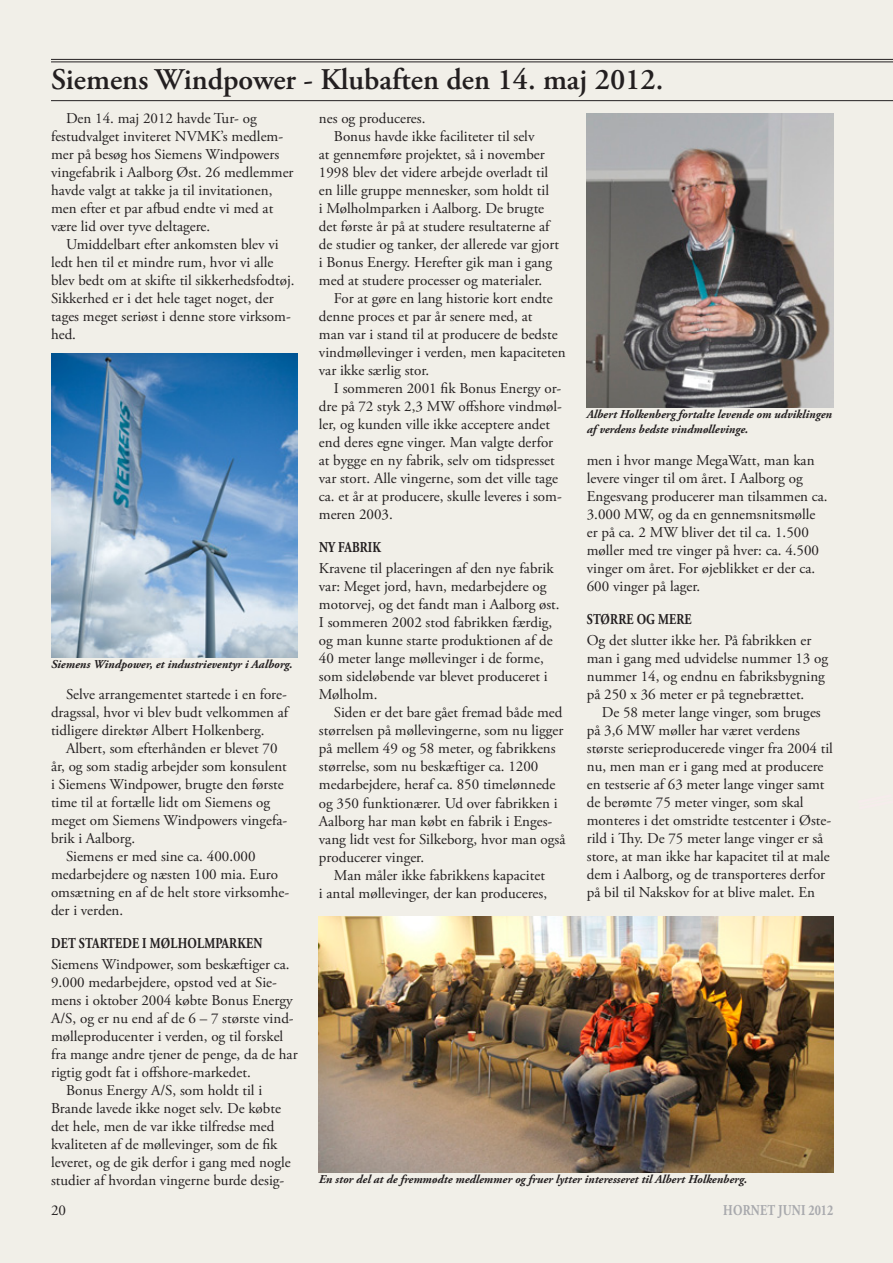
<style>
.page{position:relative;width:893px;height:1263px;background:#f1efe8}
.page>*{position:absolute;margin:0;border:0;box-sizing:border-box;transform-origin:0 0}
.t1{font:600 30px "Adobe Garamond Pro";color:#231f20}
.t2{font:15px/18px "Adobe Garamond Pro";color:#231f20}
.t3{font:700 15px "Adobe Garamond Pro";letter-spacing:.015em;color:#231f20;scale:.8 1}
.t4{font:700 15px "Adobe Garamond Pro";letter-spacing:.015em;color:#a8a9ad;scale:.8 1}
.t5{font:italic 700 12px/15px "Adobe Garamond Pro";color:#231f20}
</style>
<div class="page">
<svg style="left:855px;top:792px;width:38px;height:19px"></svg>
<hr style="left:51px;top:59px;width:842px;height:1px;background:#231f20">
<hr style="left:51px;top:62px;width:842px;height:1px;background:#231f20">
<hr style="left:51px;top:100px;width:842px;height:1px;background:#231f20">
<img style="left:51px;top:354px;width:247px;height:303px">
<img style="left:319px;top:916px;width:514px;height:256px">
<img style="left:587px;top:113px;width:246px;height:294px">
<h1 class="t1" style="left:51px;top:62px;width:614px">Siemens Windpower - Klubaften den 14. maj 2012.</h1>
<p class="t2" style="left:51px;top:109px;width:244px;text-indent:15px">Den 14. maj 2012 havde Tur- og festudvalget inviteret NVMK’s medlem&shy;mer på besøg hos Siemens Windpowers vingefabrik i Aalborg Øst. 26 medlemmer havde valgt at takke ja til invitationen, men efter et par afbud endte vi med at være lid over tyve deltagere.</p>
<p class="t2" style="left:51px;top:235px;width:245px;text-indent:15px">Umiddelbart efter ankomsten blev vi ledt hen til et mindre rum, hvor vi alle blev bedt om at skifte til sikkerhedsfodtøj.<br>Sikkerhed er i det hele taget noget, der tages meget seriøst i denne store virksom&shy;hed.</p>
<p class="t2" style="left:319px;top:110px;width:108px">nes og produceres.</p>
<p class="t2" style="left:334px;top:128px;width:202px">Bonus havde ikke faciliteter til selv</p>
<p class="t2" style="left:319px;top:146px;width:227px">at gennemføre projektet, så i november</p>
<p class="t2" style="left:319px;top:164px;width:231px">1998 blev det videre arbejde overladt til</p>
<p class="t2" style="left:319px;top:182px;width:232px">en lille gruppe mennesker, som holdt til</p>
<p class="t2" style="left:319px;top:200px;width:227px">i Mølholmparken i Aalborg. De brugte</p>
<p class="t2" style="left:319px;top:218px;width:232px">det første år på at studere resultaterne af</p>
<p class="t2" style="left:319px;top:236px;width:242px">de studier og tanker, der allerede var gjort</p>
<p class="t2" style="left:319px;top:254px;width:235px">i Bonus Energy. Herefter gik man i gang</p>
<p class="t2" style="left:319px;top:272px;width:225px">med at studere processer og materialer.</p>
<p class="t2" style="left:334px;top:290px;width:220px">For at gøre en lang historie kort endte</p>
<p class="t2" style="left:319px;top:308px;width:215px">denne proces et par år senere med, at</p>
<p class="t2" style="left:319px;top:326px;width:240px">man var i stand til at producere de bedste</p>
<p class="t2" style="left:319px;top:344px;width:248px">vindmøllevinger i verden, men kapaciteten</p>
<p class="t2" style="left:319px;top:362px;width:112px">var ikke særlig stor.</p>
<p class="t2" style="left:334px;top:380px;width:229px">I sommeren 2001 fik Bonus Energy or-</p>
<p class="t2" style="left:319px;top:398px;width:245px">dre på 72 styk 2,3 MW offshore vindmøl-</p>
<p class="t2" style="left:319px;top:416px;width:233px">ler, og kunden ville ikke acceptere andet</p>
<p class="t2" style="left:319px;top:434px;width:236px">end deres egne vinger. Man valgte derfor</p>
<p class="t2" style="left:319px;top:452px;width:237px">at bygge en ny fabrik, selv om tidspresset</p>
<p class="t2" style="left:319px;top:470px;width:241px">var stort. Alle vingerne, som det ville tage</p>
<p class="t2" style="left:319px;top:488px;width:244px">ca. et år at producere, skulle leveres i som-</p>
<p class="t2" style="left:319px;top:506px;width:75px">meren 2003.</p>
<p class="t3" style="left:319px;top:539px;width:76px">NY FABRIK</p>
<p class="t2" style="left:319px;top:560px;width:242px">Kravene til placeringen af den nye fabrik var: Meget jord, havn, medarbejdere og motorvej, og det fandt man i Aalborg øst.<br>I sommeren 2002 stod fabrikken færdig, og man kunne starte produktionen af de 40 meter lange møllevinger i de forme, som sideløbende var blevet produceret i Mølholm.</p>
<p class="t2" style="left:319px;top:704px;width:248px;text-indent:15px">Siden er det bare gået fremad både med størrelsen på møllevingerne, som nu ligger på mellem 49 og 58 meter, og fabrikkens størrelse, som nu beskæftiger ca. 1200 medarbejdere, heraf ca. 850 timelønnede og 350 funktionærer. Ud over fabrikken i Aalborg har man købt en fabrik i Enges&shy;vang lidt vest for Silkeborg, hvor man også producerer vinger.</p>
<p class="t2" style="left:319px;top:866px;width:230px;text-align:right">Man måler ikke fabrikkens kapacitet<br>i antal møllevinger, der kan produceres,</p>
<p class="t5" style="left:587px;top:407px;width:247px">Albert Holkenberg fortalte levende om udviklingen af verdens bedste vindmøllevinge.</p>
<p class="t2" style="left:587px;top:452px;width:242px">men i hvor mange MegaWatt, man kan levere vinger til om året. I Aalborg og Engesvang producerer man tilsammen ca.<br>3.000 MW, og da en gennemsnitsmølle er på ca. 2 MW bliver det til ca. 1.500 møller med tre vinger på hver: ca. 4.500 vinger om året. For øjeblikket er der ca.<br>600 vinger på lager.</p>
<p class="t3" style="left:587px;top:610px;width:40px">STØRRE</p>
<p class="t3" style="left:637px;top:610px;width:52px">OG MERE</p>
<p class="t2" style="left:587px;top:632px;width:243px">Og det slutter ikke her. På fabrikken er man i gang med udvidelse nummer 13 og nummer 14, og endnu en fabriksbygning på 250 x 36 meter er på tegnebrættet.</p>
<p class="t2" style="left:587px;top:704px;width:248px;text-indent:15px">De 58 meter lange vinger, som bruges på 3,6 MW møller har været verdens største serieproducerede vinger fra 2004 til nu, men man er i gang med at producere en testserie af 63 meter lange vinger samt de berømte 75 meter vinger, som skal monteres i det omstridte testcenter i Øste&shy;rild i Thy. De 75 meter lange vinger er så store, at man ikke har kapacitet til at male dem i Aalborg, og de transporteres derfor på bil til Nakskov for at blive malet. En</p>
<p class="t5" style="left:51px;top:657px;width:243px">Siemens Windpower, et industrieventyr i Aalborg.</p>
<p class="t2" style="left:51px;top:686px;width:239px;text-align:justify;text-indent:15px">Selve arrangementet startede i en fore&shy;dragssal, hvor vi blev budt velkommen af tidligere direktør Albert Holkenberg.</p>
<p class="t2" style="left:66px;top:740px;width:213px">Albert, som efterhånden er blevet 70</p>
<p class="t2" style="left:51px;top:758px;width:237px">år, og som stadig arbejder som konsulent</p>
<p class="t2" style="left:51px;top:776px;width:234px">i Siemens Windpower, brugte den første</p>
<p class="t2" style="left:51px;top:794px;width:221px">time til at fortælle lidt om Siemens og</p>
<p class="t2" style="left:51px;top:812px;width:238px">meget om Siemens Windpowers vingefa-</p>
<p class="t2" style="left:51px;top:830px;width:86px">brik i Aalborg.</p>
<p class="t2" style="left:66px;top:848px;width:191px">Siemens er med sine ca. 400.000</p>
<p class="t2" style="left:51px;top:866px;width:228px">medarbejdere og næsten 100 mia. Euro</p>
<p class="t2" style="left:51px;top:884px;width:240px">omsætning en af de helt store virksomhe-</p>
<p class="t2" style="left:51px;top:902px;width:74px">der i verden.</p>
<p class="t3" style="left:51px;top:934px;width:12px">DET</p>
<p class="t3" style="left:79px;top:934px;width:19px">STARTE</p>
<p class="t3" style="left:122px;top:934px;width:136px">DE I MØLHOLMPARKEN</p>
<p class="t2" style="left:51px;top:956px;width:240px">Siemens Windpower, som beskæftiger ca.</p>
<p class="t2" style="left:51px;top:974px;width:227px">9.000 medarbejdere, opstod ved at Sie-</p>
<p class="t2" style="left:51px;top:992px;width:243px">mens i oktober 2004 købte Bonus Energy</p>
<p class="t2" style="left:51px;top:1010px;width:244px">A/S, og er nu end af de 6 – 7 største vind-</p>
<p class="t2" style="left:51px;top:1028px;width:234px">mølleproducenter i verden, og til forskel</p>
<p class="t2" style="left:51px;top:1046px;width:248px">fra mange andre tjener de penge, da de har</p>
<p class="t2" style="left:51px;top:1064px;width:201px">rigtig godt fat i offshore-markedet.</p>
<p class="t2" style="left:66px;top:1082px;width:198px">Bonus Energy A/S, som holdt til i</p>
<p class="t2" style="left:51px;top:1100px;width:231px">Brande lavede ikke noget selv. De købte</p>
<p class="t2" style="left:51px;top:1118px;width:225px">det hele, men de var ikke tilfredse med</p>
<p class="t2" style="left:51px;top:1136px;width:228px">kvaliteten af de møllevinger, som de fik</p>
<p class="t2" style="left:51px;top:1154px;width:241px">leveret, og de gik derfor i gang med nogle</p>
<p class="t2" style="left:51px;top:1172px;width:235px">studier af hvordan vingerne burde desig-</p>
<p class="t5" style="left:319px;top:1172px;width:430px">En stor del at de fremmødte medlemmer og fruer lytter interesseret til Albert Holkenberg.</p>
<p class="t2" style="left:51px;top:1202px;width:16px">20</p>
<p class="t4" style="left:723px;top:1202px;width:139px">HORNET JUNI 2012</p>
</div>
